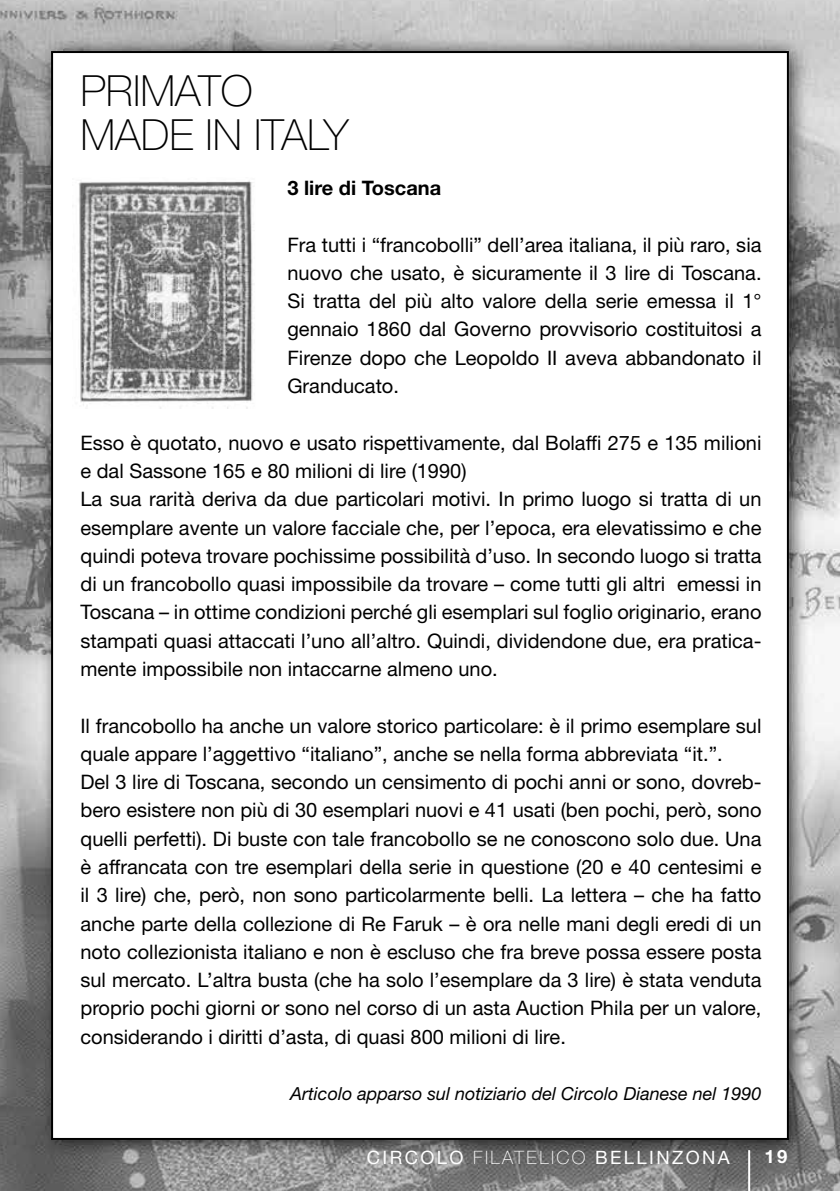
<style>
.page{position:relative;width:840px;height:1191px;background:#fff}
.page>*{position:absolute;margin:0;border:0;box-sizing:border-box;transform-origin:0 0}
.t1{font:100 43px/43.6px "Helvetica Neue LT Std";color:#000}
.t2{font:20px/28.2px "Helvetica Neue LT Std";color:#000}
.t3{font:700 20px "Helvetica Neue LT Std";color:#000}
.t4{font:18.4px "Helvetica Neue LT Std";letter-spacing:.13em;color:#fff}
.t5{font:700 18.4px "Helvetica Neue LT Std";color:#fff}
.t6{font:italic 18px "Helvetica Neue LT Std";color:#000}
.s1{font-weight:100}
</style>
<div class="page">
<img style="left:0;top:0;width:839px;height:1191px">
<div style="left:52px;top:52px;width:735px;height:1087px;background:#fff"></div>
<hr style="left:747px;top:1150px;width:2px;height:41px;background:#fff">
<img style="left:79px;top:181px;width:174px;height:227px">
<h1 class="t1" style="left:80px;top:69px;width:269px">PRIMATO<br>MADE IN ITALY</h1>
<p class="t3" style="left:287px;top:175px;width:155px">3 lire di Toscana</p>
<p class="t2" style="left:287px;top:230px;width:475px;text-align:justify">Fra tutti i “francobolli” dell’area italiana, il più raro, sia nuovo che usato, è sicuramente il 3 lire di Toscana.<br>Si tratta del più alto valore della serie emessa il 1° gennaio 1860 dal Governo provvisorio costituitosi a Firenze dopo che Leopoldo II aveva abbandonato il Granducato.</p>
<p class="t2" style="left:80px;top:428px;width:682px">Esso è quotato, nuovo e usato rispettivamente, dal Bolaffi 275 e 135 milioni e dal Sassone 165 e 80 milioni di lire (1990)<br>La sua rarità deriva da due particolari motivi. In primo luogo si tratta di un esemplare avente un valore facciale che, per l’epoca, era elevatissimo e che quindi poteva trovare pochissime possibilità d’uso. In secondo luogo si tratta di un francobollo quasi impossibile da trovare – come tutti gli altri emessi in Toscana – in ottime condizioni perché gli esemplari sul foglio originario, erano stampati quasi attaccati l’uno all’altro. Quindi, dividendone due, era pratica&shy;mente impossibile non intaccarne almeno uno.</p>
<p class="t2" style="left:80px;top:711px;width:682px">Il francobollo ha anche un valore storico particolare: è il primo esemplare sul quale appare l’aggettivo “italiano”, anche se nella forma abbreviata “it.”.<br>Del 3 lire di Toscana, secondo un censimento di pochi anni or sono, dovreb&shy;bero esistere non più di 30 esemplari nuovi e 41 usati (ben pochi, però, sono quelli perfetti). Di buste con tale francobollo se ne conoscono solo due. Una è affrancata con tre esemplari della serie in questione (20 e 40 centesimi e il 3 lire) che, però, non sono particolarmente belli. La lettera – che ha fatto anche parte della collezione di Re Faruk – è ora nelle mani degli eredi di un noto collezionista italiano e non è escluso che fra breve possa essere posta sul mercato. L’altra busta (che ha solo l’esemplare da 3 lire) è stata venduta proprio pochi giorni or sono nel corso di un asta Auction Phila per un valore, considerando i diritti d’asta, di quasi 800 milioni di lire.</p>
<p class="t6" style="left:290px;top:1083px;width:472px">Articolo apparso sul notiziario del Circolo Dianese nel 1990</p>
<p class="t4" style="left:366px;top:1146px;width:364px">CIRCOLO <span class="s1">FILATELICO</span> BELLINZONA</p>
<p class="t5" style="left:764px;top:1145px;width:24px">19</p>
</div>
